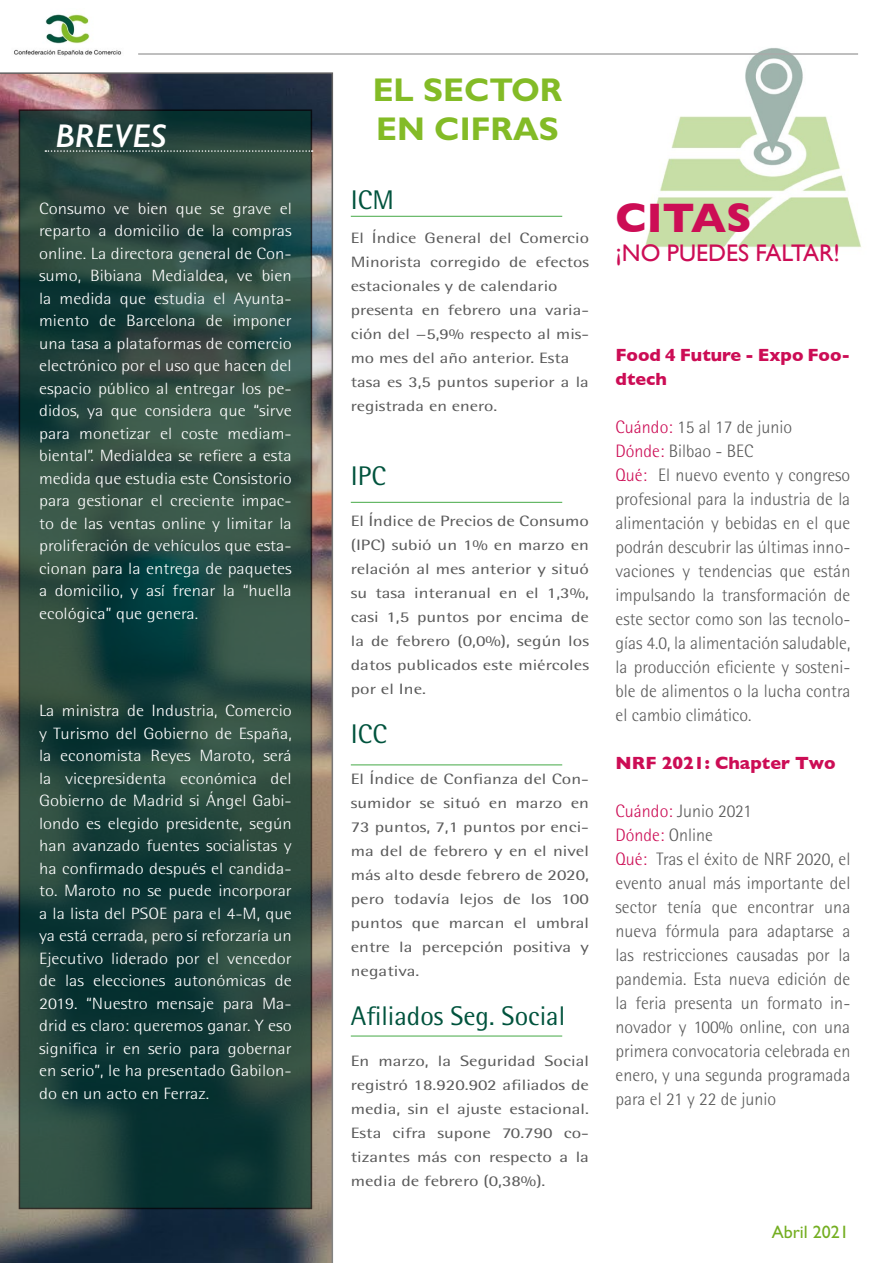
<style>
.page{position:relative;width:893px;height:1263px;background:#fff}
.page>*{position:absolute;margin:0;border:0;box-sizing:border-box;transform-origin:0 0}
.t1{font:700 42px "Gill Sans";color:#cc0d55}
.t2{font:700 33px/39px "Gill Sans Std";color:#83bb26}
.t3{font:italic 600 33px "Gill Sans";color:#fff}
.t4{font:27px "Rotis Semi Sans Std";color:#00533d}
.t5{font:24px "Gill Sans";color:#cc0d55}
.t6{font:300 18px/24px "Rotis Semi Sans Std";color:#595959}
.t7{font:700 18px/24px "Gill Sans";color:#cc0d55}
.t8{font:18px "Gill Sans Std";color:#74ae21}
.t9{font:300 16.35px/22.5px "Rotis Semi Sans Std";color:#fff;text-align:justify;scale:1.14 1}
.t10{font:15px/24px "Rotis Semi Sans Std";color:#595959;text-align:justify;scale:1.26 1}
.t11{font:15px/24px "Rotis Semi Sans Std";color:#595959;scale:1.24 1}
.s1{color:#cc0d55}
</style>
<div class="page">
<img style="left:0;top:72px;width:333px;height:1191px">
<svg style="left:22px;top:112px;width:287px;height:1094px;background:#24463e"></svg>
<div style="left:19px;top:109px;width:293px;height:1100px;border:2px solid #000"></div>
<img style="left:645px;top:48px;width:217px;height:200px">
<svg style="left:45px;top:150px;width:268px;height:2px"></svg>
<img style="left:14px;top:14px;width:108px;height:42px">
<hr style="left:138px;top:53px;width:720px;height:2px;background:#aaa">
<hr style="left:351px;top:216px;width:211px;height:1px;background:#5ab35b">
<hr style="left:351px;top:502px;width:211px;height:1px;background:#5ab35b">
<hr style="left:351px;top:764px;width:211px;height:1px;background:#5ab35b">
<hr style="left:351px;top:1035px;width:211px;height:1px;background:#5ab35b">
<h2 class="t3" style="left:55px;top:116px;width:113px">BREVES</h2>
<p class="t9" style="left:39px;top:197px;width:223px">Consumo ve bien que se grave el reparto a domicilio de la compras online. La directora general de Con&shy;sumo, Bibiana Medialdea, ve bien la medida que estudia el Ayunta&shy;miento de Barcelona de imponer una tasa a plataformas de comercio electrónico por el uso que hacen del espacio público al entregar los pe&shy;didos, ya que considera que “sirve para monetizar el coste mediam&shy;biental”. Medialdea se refiere a esta medida que estudia este Consistorio para gestionar el creciente impac&shy;to de las ventas online y limitar la proliferación de vehículos que esta&shy;cionan para la entrega de paquetes a domicilio, y así frenar la “huella ecológica” que genera.</p>
<p class="t9" style="left:39px;top:699px;width:223px">La ministra de Industria, Comercio y Turismo del Gobierno de España, la economista Reyes Maroto, será la vicepresidenta económica del Gobierno de Madrid si Ángel Gabi&shy;londo es elegido presidente, según han avanzado fuentes socialistas y ha confirmado después el candida&shy;to. Maroto no se puede incorporar a la lista del PSOE para el 4-M, que ya está cerrada, pero sí reforzaría un Ejecutivo liderado por el vencedor de las elecciones autonómicas de 2019. “Nuestro mensaje para Ma&shy;drid es claro: queremos ganar. Y eso significa ir en serio para gobernar en serio”, le ha presentado Gabilon&shy;do en un acto en Ferraz.</p>
<h2 class="t2" style="left:373px;top:71px;width:191px">EL SECTOR<br>EN CIFRAS</h2>
<h3 class="t4" style="left:351px;top:184px;width:45px">ICM</h3>
<p class="t11" style="left:351px;top:226px;width:194px">El Índice General del Comercio<br>Minorista corregido de efectos estacionales y de calendario presenta en febrero una varia&shy;ción del −5,9% respecto al mis&shy;mo mes del año anterior. Esta tasa es 3,5 puntos superior a la registrada en enero.</p>
<h3 class="t4" style="left:351px;top:460px;width:37px">IPC</h3>
<p class="t10" style="left:351px;top:508px;width:191px">El Índice de Precios de Consumo (IPC) subió un 1% en marzo en relación al mes anterior y situó su tasa interanual en el 1,3%, casi 1,5 puntos por encima de la de febrero (0,0%), según los datos publicados este miércoles por el Ine.</p>
<h3 class="t4" style="left:351px;top:718px;width:38px">ICC</h3>
<p class="t10" style="left:351px;top:766px;width:191px">El Índice de Confianza del Con&shy;sumidor se situó en marzo en 73 puntos, 7,1 puntos por enci&shy;ma del de febrero y en el nivel más alto desde febrero de 2020, pero todavía lejos de los 100 puntos que marcan el umbral entre la percepción positiva y negativa.</p>
<h3 class="t4" style="left:351px;top:1000px;width:216px">Afiliados Seg. Social</h3>
<p class="t10" style="left:351px;top:1048px;width:191px">En marzo, la Seguridad Social registró 18.920.902 afiliados de media, sin el ajuste estacional.<br>Esta cifra supone 70.790 co&shy;tizantes más con respecto a la media de febrero (0,38%).</p>
<h1 class="t1" style="left:615px;top:184px;width:138px">CITAS</h1>
<h3 class="t5" style="left:615px;top:238px;width:226px">¡NO PUEDES FALTAR!</h3>
<p class="t7" style="left:616px;top:343px;width:236px">Food 4 Future - Expo Foo&shy;dtech</p>
<p class="t6" style="left:616px;top:415px;width:236px"><span class="s1">Cuándo:</span> 15 al 17 de junio<br><span class="s1">Dónde:</span> Bilbao - BEC<br><span class="s1">Qué:</span> El nuevo evento y congreso profesional para la industria de la alimentación y bebidas en el que podrán descubrir las últimas inno&shy;vaciones y tendencias que están impulsando la transformación de este sector como son las tecnolo&shy;gías 4.0, la alimentación saludable, la producción eficiente y sosteni&shy;ble de alimentos o la lucha contra el cambio climático.</p>
<p class="t7" style="left:616px;top:751px;width:221px">NRF 2021: Chapter Two</p>
<p class="t6" style="left:616px;top:799px;width:236px"><span class="s1">Cuándo:</span> Junio 2021<br><span class="s1">Dónde:</span> Online<br><span class="s1">Qué:</span> Tras el éxito de NRF 2020, el evento anual más importante del sector tenía que encontrar una nueva fórmula para adaptarse a las restricciones causadas por la pandemia. Esta nueva edición de la feria presenta un formato in&shy;novador y 100% online, con una primera convocatoria celebrada en enero, y una segunda programada para el 21 y 22 de junio</p>
<p class="t8" style="left:772px;top:1222px;width:79px">Abril 2021</p>
</div>
